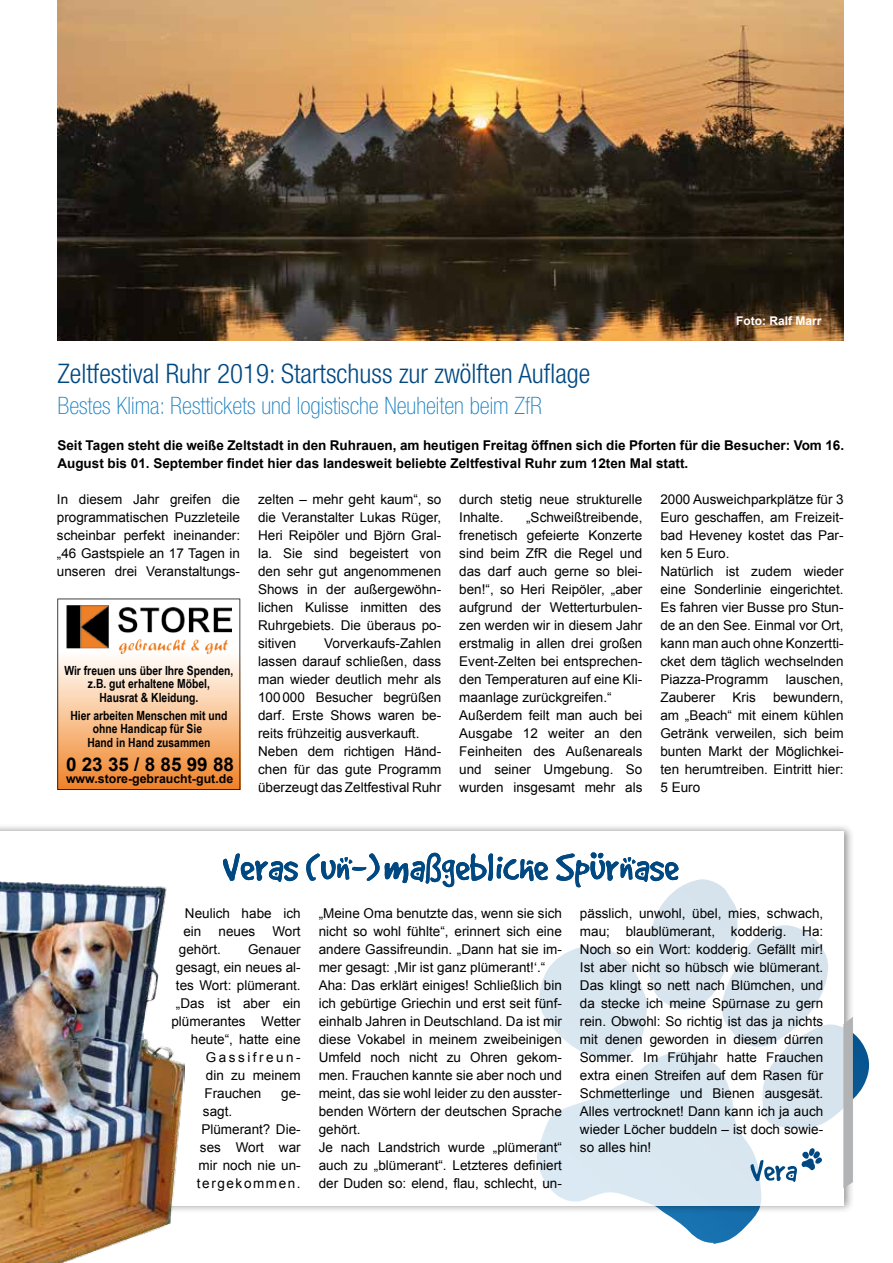
<style>
.page{position:relative;width:893px;height:1263px;background:#fff}
.page>*{position:absolute;margin:0;border:0;box-sizing:border-box;transform-origin:0 0}
.t1{font:300 condensed 27px "Helvetica Neue LT Std";color:#004882}
.t2{font:100 condensed 24px "Helvetica Neue LT Std";color:#1f82c1}
.t3{font:700 18.9px "Arial";color:#000}
.t4{font:13.5px/18px "Arial";color:#000}
.t5{font:700 13.5px/18px "Arial";color:#000}
.t6{font:13.5px "Arial";letter-spacing:.12em;color:#000}
.t7{font:13.5px "Arial";letter-spacing:.185em;color:#000}
.t8{font:700 12.6px/13.5px "Arial Narrow";color:#000;text-align:center}
.t9{font:700 12.3px "Arial";color:#000}
.t10{font:700 12px "Arial";color:#fff}
</style>
<div class="page">
<img style="left:57px;top:0;width:786px;height:340px">
<div style="left:0;top:823px;width:854px;height:390px;background:#000;opacity:.5"></div>
<div style="left:0;top:831px;width:843px;height:374px;background:#fff"></div>
<img style="left:0;top:881px;width:185px;height:382px">
<svg style="left:57px;top:599px;width:183px;height:191px"></svg>
<svg style="left:223px;top:852px;width:647px;height:392px"></svg>
<p class="t10" style="left:736px;top:313px;width:87px">Foto: Ralf Marr</p>
<h1 class="t1" style="left:57px;top:358px;width:534px">Zeltfestival Ruhr 2019: Startschuss zur zwölften Auflage</h1>
<h2 class="t2" style="left:57px;top:392px;width:486px">Bestes Klima: Resttickets und logistische Neuheiten beim ZfR</h2>
<p class="t5" style="left:57px;top:437px;width:788px">Seit Tagen steht die weiße Zeltstadt in den Ruhrauen, am heutigen Freitag öffnen sich die Pforten für die Besucher: Vom 16.<br>August bis 01. September findet hier das landesweit beliebte Zeltfestival Ruhr zum 12ten Mal statt.</p>
<p class="t4" style="left:57px;top:490px;width:185px;text-align:justify">In diesem Jahr greifen die programmatischen Puzzleteile scheinbar perfekt ineinander: „46 Gastspiele an 17 Tagen in unseren drei Veranstaltungs-</p>
<p class="t4" style="left:258px;top:490px;width:185px;text-align:justify">zelten – mehr geht kaum“, so die Veranstalter Lukas Rüger, Heri Reipöler und Björn Gral&shy;la. Sie sind begeistert von den sehr gut angenommenen Shows in der außergewöhn&shy;lichen Kulisse inmitten des Ruhrgebiets. Die überaus po&shy;sitiven</p>
<p class="t4" style="left:258px;top:634px;width:185px;text-indent:66px">Vorverkaufs-Zahlen lassen darauf schließen, dass man wieder deutlich mehr als<br>100000 Besucher begrüßen darf. Erste Shows waren be&shy;reits frühzeitig ausverkauft.<br>Neben dem richtigen Händ&shy;chen für das gute Programm überzeugt das Zeltfestival Ruhr</p>
<p class="t8" style="left:64px;top:663px;width:171px">Wir freuen uns über Ihre Spenden, z.B. gut erhaltene Möbel,<br>Hausrat &amp; Kleidung.</p>
<p class="t8" style="left:70px;top:708px;width:159px">Hier arbeiten Menschen mit und ohne Handicap für Sie<br>Hand in Hand zusammen</p>
<h3 class="t3" style="left:66px;top:752px;width:169px">0 23 35 / 8 85 99 88</h3>
<p class="t9" style="left:66px;top:771px;width:169px">www.store-gebraucht-gut.de</p>
<p class="t4" style="left:459px;top:490px;width:185px">durch stetig neue strukturelle<br>Inhalte.</p>
<p class="t4" style="left:459px;top:508px;width:185px;text-indent:67px">„Schweißtreibende, frenetisch gefeierte Konzerte sind beim ZfR die Regel und das darf auch gerne so blei&shy;ben!“, so Heri Reipöler, „aber aufgrund der Wetterturbulen&shy;zen werden wir in diesem Jahr erstmalig in allen drei großen<br>Event-Zelten bei entsprechen&shy;den Temperaturen auf eine Kli&shy;maanlage zurückgreifen.“<br>Außerdem feilt man auch bei<br>Ausgabe 12 weiter an den<br>Feinheiten des Außenareals und seiner Umgebung. So wurden insgesamt mehr als</p>
<p class="t4" style="left:660px;top:490px;width:185px">2000 Ausweichparkplätze für 3<br>Euro geschaffen, am Freizeit&shy;bad Heveney kostet das Par&shy;ken 5 Euro.<br>Natürlich ist zudem wieder eine Sonderlinie eingerichtet.<br>Es fahren vier Busse pro Stun&shy;de an den See. Einmal vor Ort, kann man auch ohne Konzertti&shy;cket dem täglich wechselnden<br>Piazza-Programm</p>
<p class="t4" style="left:786px;top:670px;width:59px">lauschen,</p>
<p class="t4" style="left:660px;top:688px;width:185px;text-align:justify;text-indent:113px">bewundern, am „Beach“ mit einem kühlen Getränk verweilen, sich beim bunten Markt der Möglichkei&shy;ten herumtreiben. Eintritt hier:<br>5 Euro</p>
<p class="t4" style="left:660px;top:688px;width:56px">Zauberer</p>
<p class="t4" style="left:732px;top:688px;width:25px">Kris</p>
<p class="t4" style="left:183px;top:904px;width:119px">Neulich habe ich ein</p>
<p class="t4" style="left:219px;top:922px;width:38px">neues</p>
<p class="t4" style="left:272px;top:922px;width:30px">Wort</p>
<p class="t4" style="left:179px;top:940px;width:44px">gehört.</p>
<p class="t4" style="left:248px;top:940px;width:54px">Genauer</p>
<p class="t4" style="left:176px;top:958px;width:126px">gesagt, ein neues al-</p>
<p class="t4" style="left:176px;top:976px;width:126px">tes Wort: plümerant.</p>
<p class="t4" style="left:176px;top:994px;width:126px">„Das ist aber ein</p>
<p class="t4" style="left:171px;top:1012px;width:131px">plümerantes Wetter</p>
<p class="t4" style="left:191px;top:1030px;width:111px">heute“, hatte eine</p>
<p class="t7" style="left:206px;top:1048px;width:96px">Gassifreun-</p>
<p class="t4" style="left:206px;top:1066px;width:96px">din zu meinem</p>
<p class="t4" style="left:204px;top:1084px;width:59px">Frauchen</p>
<p class="t4" style="left:281px;top:1084px;width:21px">ge-</p>
<p class="t4" style="left:203px;top:1102px;width:31px">sagt.</p>
<p class="t4" style="left:201px;top:1120px;width:101px">Plümerant? Die-</p>
<p class="t4" style="left:200px;top:1138px;width:102px">ses Wort war</p>
<p class="t4" style="left:198px;top:1156px;width:104px">mir noch nie un-</p>
<p class="t6" style="left:197px;top:1174px;width:105px">tergekommen.</p>
<p class="t4" style="left:319px;top:904px;width:245px">„Meine Oma benutzte das, wenn sie sich nicht so wohl fühlte“, erinnert sich eine andere Gassifreundin. „Dann hat sie im&shy;mer gesagt: ,Mir ist ganz plümerant!‘.“ Aha: Das erklärt einiges! Schließlich bin ich gebürtige Griechin und erst seit fünf&shy;einhalb Jahren in Deutschland. Da ist mir diese Vokabel in meinem zweibeinigen Umfeld noch nicht zu Ohren gekom&shy;men. Frauchen kannte sie aber noch und meint, das sie wohl leider zu den ausster&shy;benden Wörtern der deutschen Sprache gehört.<br>Je nach Landstrich wurde „plümerant“ auch zu „blümerant“. Letzteres definiert der Duden so: elend, flau, schlecht, un-</p>
<p class="t4" style="left:580px;top:904px;width:245px;text-align:justify">pässlich, unwohl, übel, mies, schwach, mau; blaublümerant, kodderig. Ha:<br>Noch so ein Wort: kodderig. Gefällt mir!<br>Ist aber nicht so hübsch wie blümerant.<br>Das klingt so nett nach Blümchen, und da stecke ich meine Spürnase zu gern rein. Obwohl: So richtig ist das ja nichts mit denen geworden in diesem dürren Sommer. Im Frühjahr hatte Frauchen extra einen Streifen auf dem Rasen für Schmetterlinge und Bienen ausgesät.<br>Alles vertrocknet! Dann kann ich ja auch wieder Löcher buddeln – ist doch sowie&shy;so alles hin!</p>
</div>
